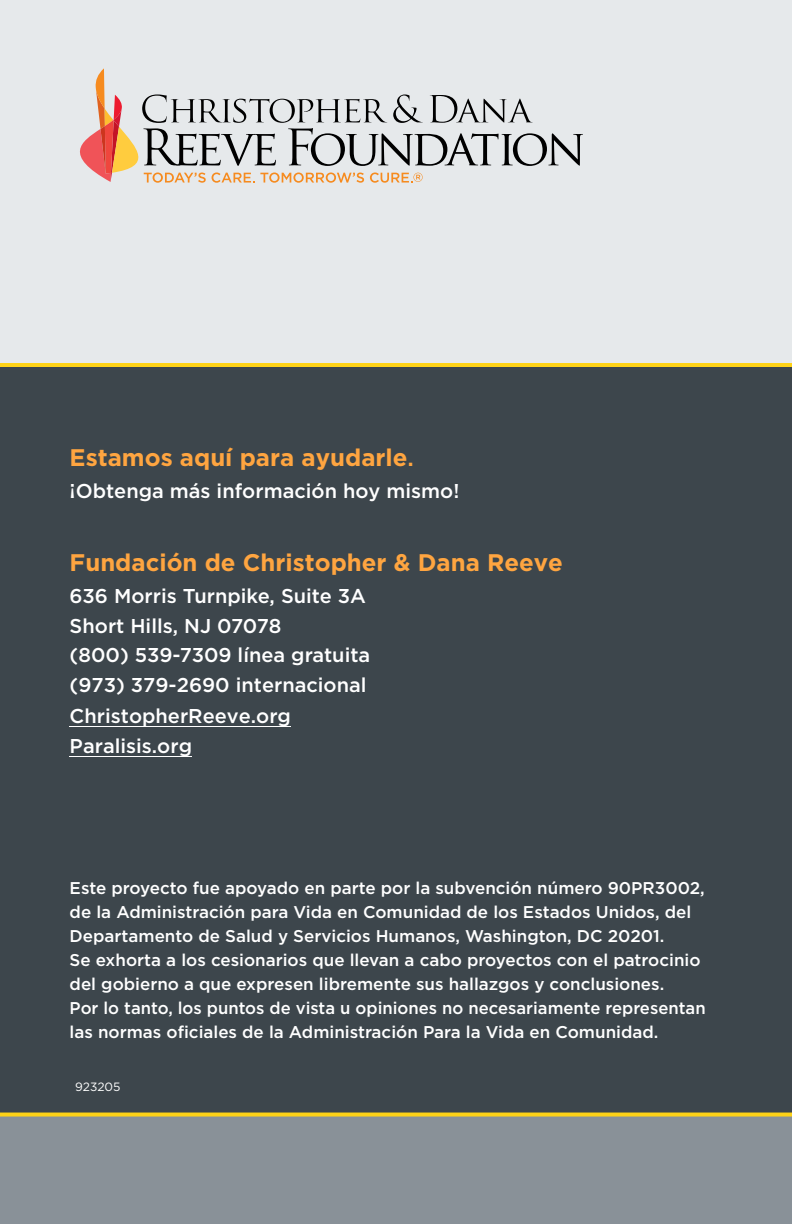
<style>
.page{position:relative;width:792px;height:1224px;background:#fff}
.page>*{position:absolute;margin:0;border:0;box-sizing:border-box;transform-origin:0 0}
.t1{font:700 24px "Gotham";color:#ffa540}
.t2{font:500 20px/29.6px "Gotham";color:#fff}
.t3{font:500 17px/24px "Gotham";color:#fff}
.t4{font:12px "Gotham";color:#fff}
.s1{font-weight:500}
</style>
<div class="page">
<div style="left:0;top:0;width:792px;height:376px;background:#e6e9eb"></div>
<div style="left:0;top:365px;width:792px;height:748px;background:#3d464c"></div>
<hr style="left:0;top:363px;width:792px;height:4px;background:#fed216">
<hr style="left:70px;top:726px;width:221px;height:1px;background:#fff">
<hr style="left:70px;top:756px;width:122px;height:1px;background:#fff">
<svg style="left:80px;top:68px;width:503px;height:115px"></svg>
<div style="left:0;top:1113px;width:792px;height:111px;background:#899198"></div>
<svg style="left:0;top:1113px;width:792px;height:4px;fill:#fed216"></svg>
<p class="t1" style="left:70px;top:441px;width:346px">Estamos aquí para ayudarle<span class="s1">.</span></p>
<p class="t2" style="left:70px;top:476px;width:391px">¡Obtenga más información hoy mismo!</p>
<h4 class="t1" style="left:70px;top:546px;width:495px">Fundación de Christopher &amp; Dana Reeve</h4>
<p class="t2" style="left:70px;top:581px;width:302px">636 Morris Turnpike, Suite 3A<br>Short Hills, NJ 07078<br>(800) 539-7309 línea gratuita (973) 379-2690 internacional</p>
<p class="t2" style="left:70px;top:700px;width:223px">ChristopherReeve.org<br>Paralisis.org</p>
<p class="t3" style="left:70px;top:875px;width:638px">Este proyecto fue apoyado en parte por la subvención número 90PR3002, de la Administración para Vida en Comunidad de los Estados Unidos, del Departamento de Salud y Servicios Humanos, Washington, DC 20201.<br>Se exhorta a los cesionarios que llevan a cabo proyectos con el patrocinio del gobierno a que expresen libremente sus hallazgos y conclusiones.<br>Por lo tanto, los puntos de vista u opiniones no necesariamente representan las normas oficiales de la Administración Para la Vida en Comunidad.</p>
<p class="t4" style="left:75px;top:1079px;width:47px">923205</p>
</div>
